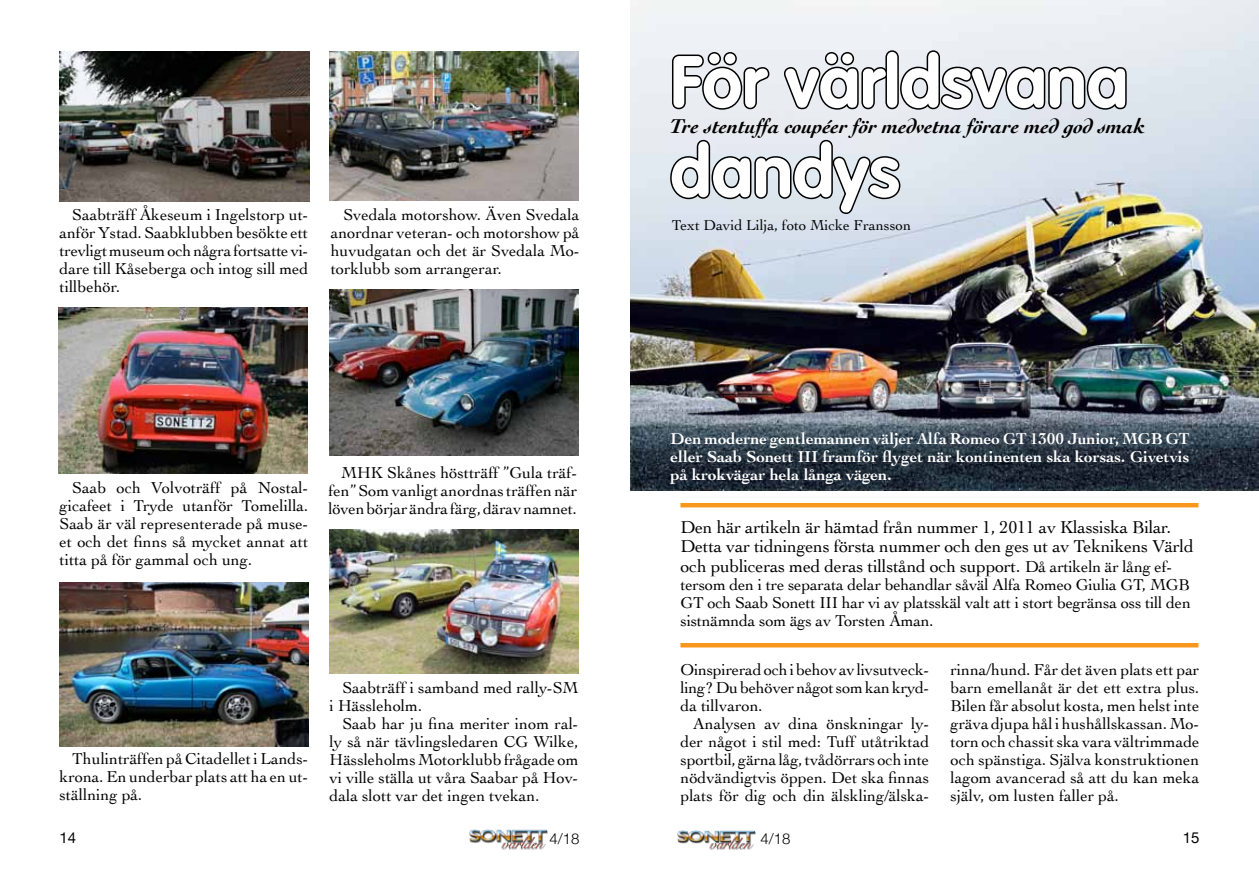
<style>
.page{position:relative;width:1259px;height:893px;background:#fff}
.page>*{position:absolute;margin:0;border:0;box-sizing:border-box;transform-origin:0 0}
.t1{font:700 72px "VAG Rounded";color:#fff}
.t2{font:italic 700 21px "Cochin";color:#000}
.t3{font:18px/19.5px "Cochin";letter-spacing:-.015em;color:#000}
.t4{font:16.5px/18px "Cochin";color:#000;text-align:justify}
.t5{font:700 16.5px/18px "Cochin";color:#fff;text-align:justify}
.t6{font:15px "Cochin";color:#000}
.t7{font:300 15px "Helvetica Neue";color:#000}
.t8{font:15px "Helvetica Neue";color:#000}
.s1{font-size:16.5px}
</style>
<div class="page">
<img style="left:469px;top:830px;width:78px;height:20px">
<img style="left:677px;top:830px;width:78px;height:20px">
<img style="left:60px;top:51px;width:249px;height:151px">
<img style="left:59px;top:307px;width:248px;height:166px">
<img style="left:60px;top:583px;width:248px;height:163px">
<img style="left:330px;top:51px;width:248px;height:149px">
<img style="left:330px;top:289px;width:249px;height:166px">
<img style="left:330px;top:529px;width:249px;height:144px">
<hr style="left:680px;top:503px;width:518px;height:4px;background:#f8971d">
<hr style="left:680px;top:643px;width:518px;height:4px;background:#f8971d">
<img style="left:630px;top:0;width:629px;height:491px">
<svg style="left:670px;top:51px;width:101px;height:60px;background:#abadb1"></svg>
<svg style="left:782px;top:49px;width:346px;height:62px;background:#adafb3"></svg>
<svg style="left:668px;top:138px;width:234px;height:78px;background:#b3b9bf"></svg>
<p class="t4" style="left:60px;top:205px;width:250px;text-indent:13px">Saabträff Åkeseum i Ingelstorp ut&shy;anför Ystad. Saabklubben besökte ett trevligt museum och några fortsatte vi&shy;dare till Kåseberga och intog sill med tillbehör.</p>
<p class="t4" style="left:331px;top:205px;width:250px;text-indent:13px">Svedala motorshow. Även Svedala anordnar veteran- och motorshow på huvudgatan och det är Svedala Mo&shy;torklubb som arrangerar.</p>
<p class="t4" style="left:60px;top:478px;width:250px;text-indent:13px">Saab och Volvoträff på Nostal&shy;gicafeet i Tryde utanför Tomelilla.<br>Saab är väl representerade på muse&shy;et och det finns så mycket annat att titta på för gammal och ung.</p>
<p class="t4" style="left:328px;top:463px;width:250px;text-indent:13px">MHK Skånes höstträff ”Gula träf&shy;fen” Som vanligt anordnas träffen när löven börjar ändra färg, därav namnet.</p>
<p class="t4" style="left:60px;top:749px;width:250px;text-indent:13px">Thulinträffen på Citadellet i Lands&shy;krona. En underbar plats att ha en ut&shy;ställning på.</p>
<p class="t4" style="left:330px;top:678px;width:250px;text-indent:13px">Saabträff i samband med rally-SM i Hässleholm.</p>
<p class="t4" style="left:330px;top:714px;width:250px;text-indent:13px">Saab har ju fina meriter inom ral&shy;ly så när tävlingsledaren CG Wilke, Hässleholms Motorklubb frågade om vi ville ställa ut våra Saabar på Hov&shy;dala slott var det ingen tvekan.</p>
<h1 class="t1" style="left:670px;top:40px;width:459px">För världsvana</h1>
<p class="t2" style="left:670px;top:112px;width:477px">Tre stentuffa coupéer för medvetna förare med god smak</p>
<h1 class="t1" style="left:670px;top:129px;width:231px">dandys</h1>
<p class="t6" style="left:672px;top:215px;width:241px">Text David Lilja, foto Micke Fransson</p>
<p class="t5" style="left:670px;top:429px;width:520px">Den moderne gentlemannen väljer Alfa Romeo GT 1300 Junior, MGB GT eller Saab Sonett III framför flyget när kontinenten ska korsas. Givetvis på krokvägar hela långa vägen.</p>
<p class="t3" style="left:680px;top:517px;width:515px">Den här artikeln är hämtad från nummer 1, 2011 av Klassiska Bilar.<br>Detta var tidningens första nummer och den ges ut av Teknikens Värld och publiceras med deras tillstånd och support. <span class="s1">Då artikeln är lång ef-</span></p>
<p class="t4" style="left:680px;top:575px;width:512px">tersom den i tre separata delar behandlar såväl Alfa Romeo Giulia GT, MGB GT och Saab Sonett III har vi av platsskäl valt att i stort begränsa oss till den sistnämnda som ägs av Torsten Åman.</p>
<p class="t4" style="left:680px;top:660px;width:250px">Oinspirerad och i behov av livsutveck&shy;ling? Du behöver något som kan kryd&shy;da tillvaron.</p>
<p class="t4" style="left:680px;top:714px;width:250px;text-indent:13px">Analysen av dina önskningar ly&shy;der något i stil med: Tuff utåtriktad sportbil, gärna låg, tvådörrars och inte nödvändigtvis öppen. Det ska finnas plats för dig och din älskling/älska-</p>
<p class="t4" style="left:950px;top:660px;width:250px">rinna/hund. Får det även plats ett par barn emellanåt är det ett extra plus.<br>Bilen får absolut kosta, men helst inte gräva djupa hål i hushållskassan. Mo&shy;torn och chassit ska vara vältrimmade och spänstiga. Själva konstruktionen lagom avancerad så att du kan meka själv, om lusten faller på.</p>
<p class="t8" style="left:60px;top:827px;width:18px">14</p>
<p class="t7" style="left:549px;top:827px;width:32px">4/18</p>
<p class="t7" style="left:760px;top:827px;width:32px">4/18</p>
<p class="t8" style="left:1182px;top:827px;width:18px">15</p>
</div>
